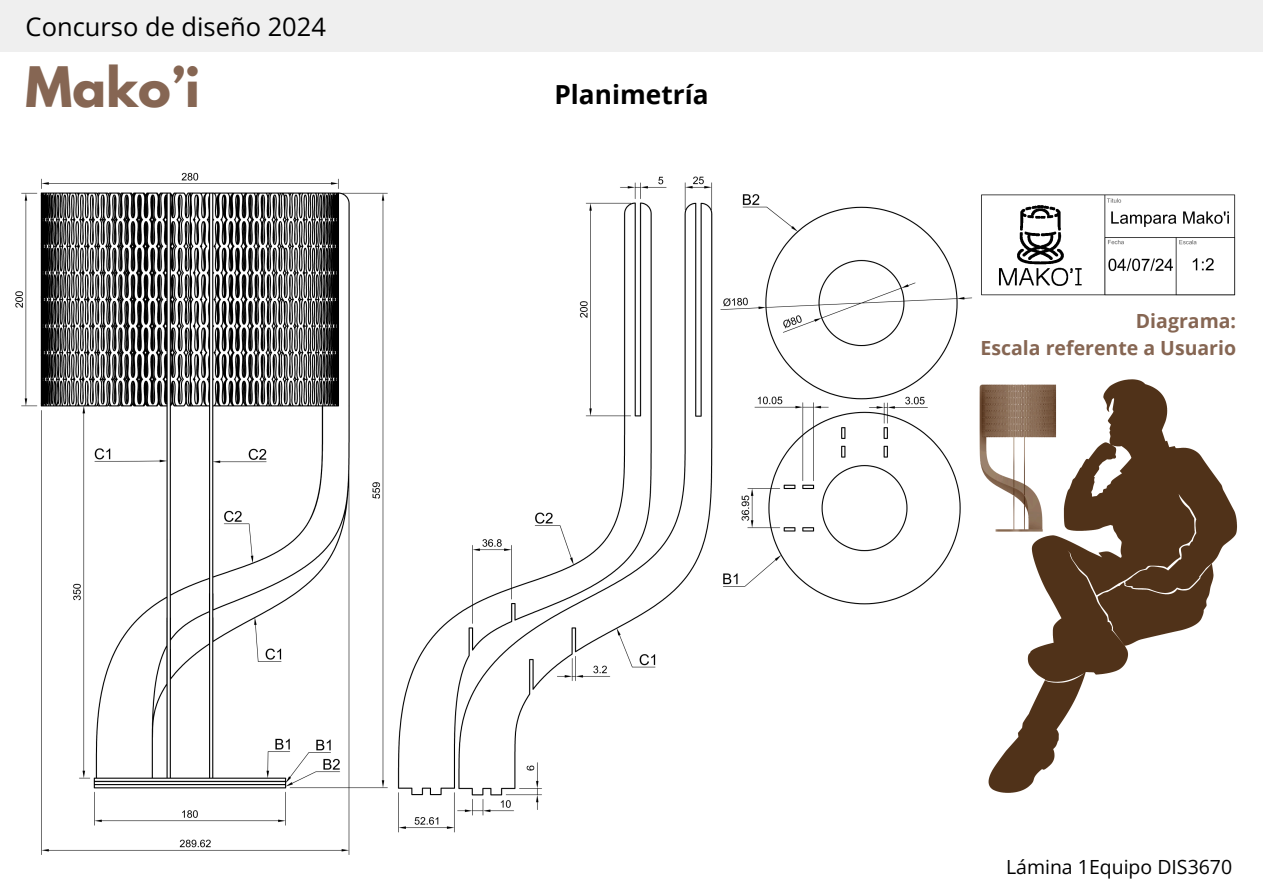
<style>
.page{position:relative;width:1263px;height:893px;background:#fff}
.page>*{position:absolute;margin:0;border:0;box-sizing:border-box;transform-origin:0 0}
.t1{font:700 49.43px "League Spartan";color:#866653}
.t2{font:700 26.25px "Open Sans";color:#000}
.t3{font:25.5px "Open Sans";color:#000}
.t4{font:700 19.5px/27px "Open Sans";color:#866653;text-align:right}
.t5{font:19.5px "Open Sans";color:#000}
</style>
<div class="page">
<img style="left:15px;top:173px;width:1002px;height:681px">
<div style="left:0;top:0;width:1263px;height:52px;background:#efefef"></div>
<img style="left:979px;top:192px;width:257px;height:122px">
<img style="left:979px;top:378px;width:258px;height:414px">
<p class="t3" style="left:26px;top:8px;width:302px">Concurso de diseño 2024</p>
<p class="t1" style="left:26px;top:62px;width:176px">Mako’i</p>
<p class="t2" style="left:554px;top:76px;width:156px">Planimetría</p>
<p class="t4" style="left:980px;top:307px;width:257px">Diagrama:<br>Escala referente a Usuario</p>
<h4 class="t5" style="left:1006px;top:853px;width:228px">Lámina 1Equipo DIS3670</h4>
</div>
